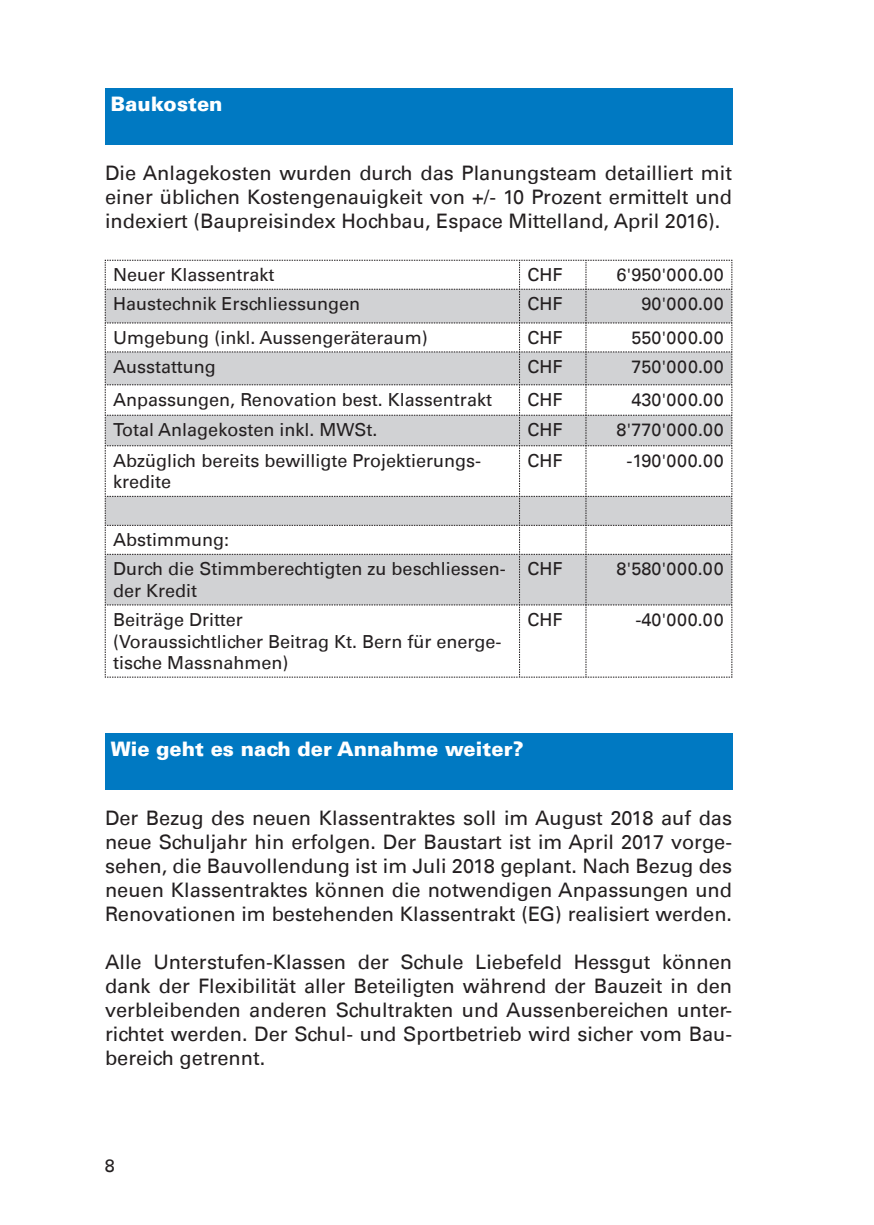
<style>
.page{position:relative;width:874px;height:1225px;background:#fff}
.page>*{position:absolute;margin:0;border:0;box-sizing:border-box;transform-origin:0 0}
.t1{font:20px/24px "Univers LT";color:#231f20;text-align:justify}
.t2{font:900 20px "Univers LT";color:#fff}
.t3{font:18px/21.6px "Univers LT";color:#231f20}
</style>
<div class="page">
<div style="left:105px;top:88px;width:626px;height:57px;background:#0079c2"></div>
<svg style="left:105px;top:260px;width:627px;height:418px"></svg>
<div style="left:105px;top:732px;width:626px;height:57px;background:#0079c2"></div>
<p class="t2" style="left:111px;top:91px;width:113px">Baukosten</p>
<p class="t1" style="left:105px;top:161px;width:628px">Die Anlagekosten wurden durch das Planungsteam detailliert mit einer üblichen Kostengenauigkeit von +/- 10 Prozent ermittelt und indexiert (Baupreisindex Hochbau, Espace Mittelland, April 2016).</p>
<p class="t3" style="left:113px;top:264px;width:163px">Neuer Klassentrakt</p>
<p class="t3" style="left:527px;top:264px;width:37px">CHF</p>
<p class="t3" style="left:616px;top:264px;width:109px">6'950'000.00</p>
<p class="t3" style="left:113px;top:293px;width:248px">Haustechnik Erschliessungen</p>
<p class="t3" style="left:527px;top:293px;width:37px">CHF</p>
<p class="t3" style="left:641px;top:293px;width:84px">90'000.00</p>
<p class="t3" style="left:113px;top:327px;width:316px">Umgebung (inkl. Aussengeräteraum)</p>
<p class="t3" style="left:527px;top:327px;width:37px">CHF</p>
<p class="t3" style="left:631px;top:327px;width:94px">550'000.00</p>
<p class="t3" style="left:113px;top:356px;width:104px">Ausstattung</p>
<p class="t3" style="left:527px;top:356px;width:37px">CHF</p>
<p class="t3" style="left:631px;top:356px;width:94px">750'000.00</p>
<p class="t3" style="left:113px;top:389px;width:380px">Anpassungen, Renovation best. Klassentrakt</p>
<p class="t3" style="left:527px;top:389px;width:37px">CHF</p>
<p class="t3" style="left:631px;top:389px;width:94px">430'000.00</p>
<p class="t3" style="left:113px;top:419px;width:266px">Total Anlagekosten inkl. MWSt.</p>
<p class="t3" style="left:527px;top:419px;width:37px">CHF</p>
<p class="t3" style="left:616px;top:419px;width:109px">8'770'000.00</p>
<p class="t3" style="left:113px;top:450px;width:369px">Abzüglich bereits bewilligte Projektierungs&shy;kredite</p>
<p class="t3" style="left:527px;top:450px;width:37px">CHF</p>
<p class="t3" style="left:626px;top:450px;width:99px">-190'000.00</p>
<p class="t3" style="left:113px;top:525px;width:394px;line-height:29px">Abstimmung:<br>Durch die Stimmberechtigten zu beschliessen-</p>
<p class="t3" style="left:113px;top:580px;width:86px">der Kredit</p>
<p class="t3" style="left:527px;top:558px;width:37px">CHF</p>
<p class="t3" style="left:616px;top:558px;width:109px">8'580'000.00</p>
<p class="t3" style="left:113px;top:609px;width:389px">Beiträge Dritter<br>(Voraussichtlicher Beitrag Kt. Bern für energe&shy;tische Massnahmen)</p>
<p class="t3" style="left:527px;top:609px;width:37px">CHF</p>
<p class="t3" style="left:635px;top:609px;width:90px">-40'000.00</p>
<p class="t2" style="left:111px;top:736px;width:414px">Wie geht es nach der Annahme weiter?</p>
<p class="t1" style="left:105px;top:806px;width:628px">Der Bezug des neuen Klassentraktes soll im August 2018 auf das neue Schuljahr hin erfolgen. Der Baustart ist im April 2017 vorge&shy;sehen, die Bauvollendung ist im Juli 2018 geplant. Nach Bezug des neuen Klassentraktes können die notwendigen Anpassungen und Renovationen im bestehenden Klassentrakt (EG) realisiert werden.</p>
<p class="t1" style="left:105px;top:950px;width:628px">Alle Unterstufen-Klassen der Schule Liebefeld Hessgut können dank der Flexibilität aller Beteiligten während der Bauzeit in den verbleibenden anderen Schultrakten und Aussenbereichen unter&shy;richtet werden. Der Schul- und Sportbetrieb wird sicher vom Bau&shy;bereich getrennt.</p>
<p class="t3" style="left:105px;top:1154px;width:12px">8</p>
</div>
